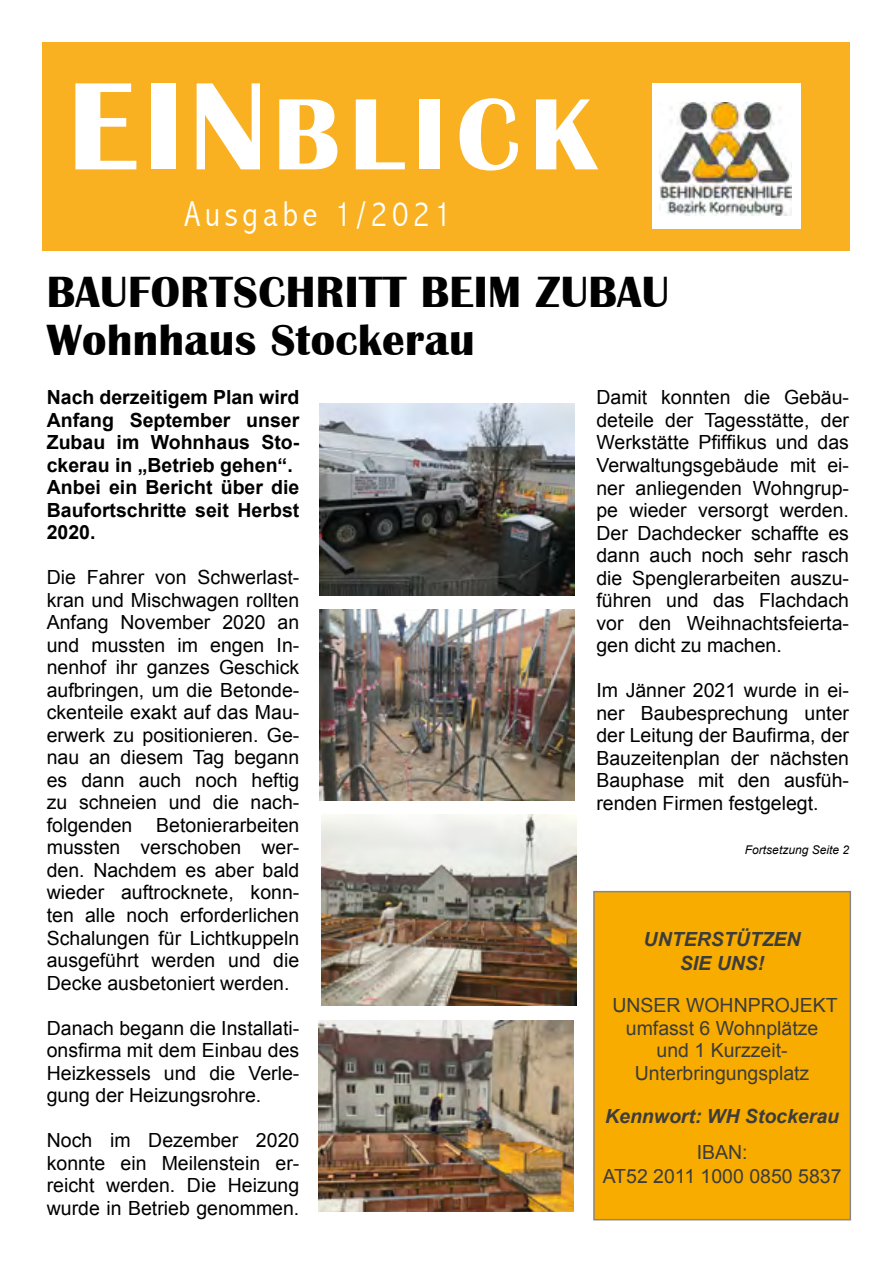
<style>
.page{position:relative;width:893px;height:1263px;background:#fff}
.page>*{position:absolute;margin:0;border:0;box-sizing:border-box;transform-origin:0 0}
.t1{font:700 105px "Britannic";letter-spacing:.1em;color:#fff}
.t2{font:700 45px/48px "Britannic";letter-spacing:.01em;color:#000}
.t3{font:300 condensed 36px "Abadi";letter-spacing:.13em;color:#fff}
.t4{font:19.5px/22.5px "Arial";color:#000;text-align:justify}
.t5{font:700 19.5px/22.5px "Arial";color:#000}
.t6{font:19.5px/22.5px "Arial";color:#3c3c3b;text-align:center}
.t7{font:italic 700 19.5px/24px "Arial";color:#3c3c3b;text-align:center}
.t8{font:italic 12px "Arial";color:#000}
.s1{font-size:129px}
</style>
<div class="page">
<div style="left:43px;top:43px;width:807px;height:208px;background:#f9b122"></div>
<div style="left:652px;top:83px;width:148px;height:145px;background:#fff"></div>
<img style="left:659px;top:103px;width:132px;height:112px">
<img style="left:319px;top:404px;width:255px;height:191px">
<img style="left:319px;top:609px;width:255px;height:191px">
<img style="left:319px;top:1020px;width:255px;height:192px">
<img style="left:321px;top:814px;width:255px;height:192px">
<div style="left:594px;top:892px;width:256px;height:328px;background:#f8ac00"></div>
<div style="left:593px;top:891px;width:258px;height:329px;border:2px solid #878787"></div>
<h1 class="t1" style="left:68px;top:75px;width:531px"><span class="s1">EIN</span>BLICK</h1>
<h3 class="t3" style="left:184px;top:194px;width:268px">Ausgabe 1/2021</h3>
<h2 class="t2" style="left:47px;top:268px;width:624px">BAUFORTSCHRITT BEIM ZUBAU<br>Wohnhaus Stockerau</h2>
<p class="t5" style="left:47px;top:387px;width:254px">Nach derzeitigem Plan wird<br>Anfang September unser<br>Zubau im Wohnhaus Sto&shy;ckerau in „Betrieb gehen“.<br>Anbei ein Bericht über die<br>Baufortschritte seit Herbst<br>2020.</p>
<p class="t4" style="left:47px;top:566px;width:254px">Die Fahrer von Schwerlast&shy;kran und Mischwagen rollten Anfang November 2020 an und mussten im engen In&shy;nenhof ihr ganzes Geschick aufbringen, um die Betonde&shy;ckenteile exakt auf das Mau&shy;erwerk zu positionieren. Ge&shy;nau an diesem Tag begann es dann auch noch heftig zu schneien und die nach&shy;folgenden Betonierarbeiten mussten verschoben wer&shy;den. Nachdem es aber bald wieder auftrocknete, konn&shy;ten alle noch erforderlichen Schalungen für Lichtkuppeln ausgeführt werden und die Decke ausbetoniert werden.</p>
<p class="t4" style="left:47px;top:1017px;width:254px">Danach begann die Installati&shy;onsfirma mit dem Einbau des Heizkessels und die Verle&shy;gung der Heizungsrohre.</p>
<p class="t4" style="left:47px;top:1129px;width:254px">Noch im Dezember 2020 konnte ein Meilenstein er&shy;reicht werden. Die Heizung wurde in Betrieb genommen.</p>
<p class="t4" style="left:596px;top:387px;width:254px">Damit konnten die Gebäu&shy;deteile der Tagesstätte, der Werkstätte Pfiffikus und das Verwaltungsgebäude mit ei&shy;ner anliegenden Wohngrup&shy;pe wieder versorgt werden.<br>Der Dachdecker schaffte es dann auch noch sehr rasch die Spenglerarbeiten auszu&shy;führen und das Flachdach vor den Weihnachtsfeierta&shy;gen dicht zu machen.</p>
<p class="t4" style="left:596px;top:679px;width:254px">Im Jänner 2021 wurde in ei&shy;ner Baubesprechung unter der Leitung der Baufirma, der Bauzeitenplan der nächsten Bauphase mit den ausfüh&shy;renden Firmen festgelegt.</p>
<p class="t8" style="left:745px;top:842px;width:106px">Fortsetzung Seite 2</p>
<p class="t7" style="left:644px;top:928px;width:159px">UNTERSTÜTZEN<br>SIE UNS!</p>
<p class="t6" style="left:612px;top:994px;width:227px">UNSER WOHNPROJEKT umfasst 6 Wohnplätze und 1 Kurzzeit-<br>Unterbringungsplatz</p>
<p class="t7" style="left:605px;top:1105px;width:236px">Kennwort: WH Stockerau</p>
<p class="t6" style="left:603px;top:1140px;width:240px;line-height:24px">IBAN:<br>AT52 2011 1000 0850 5837</p>
</div>
